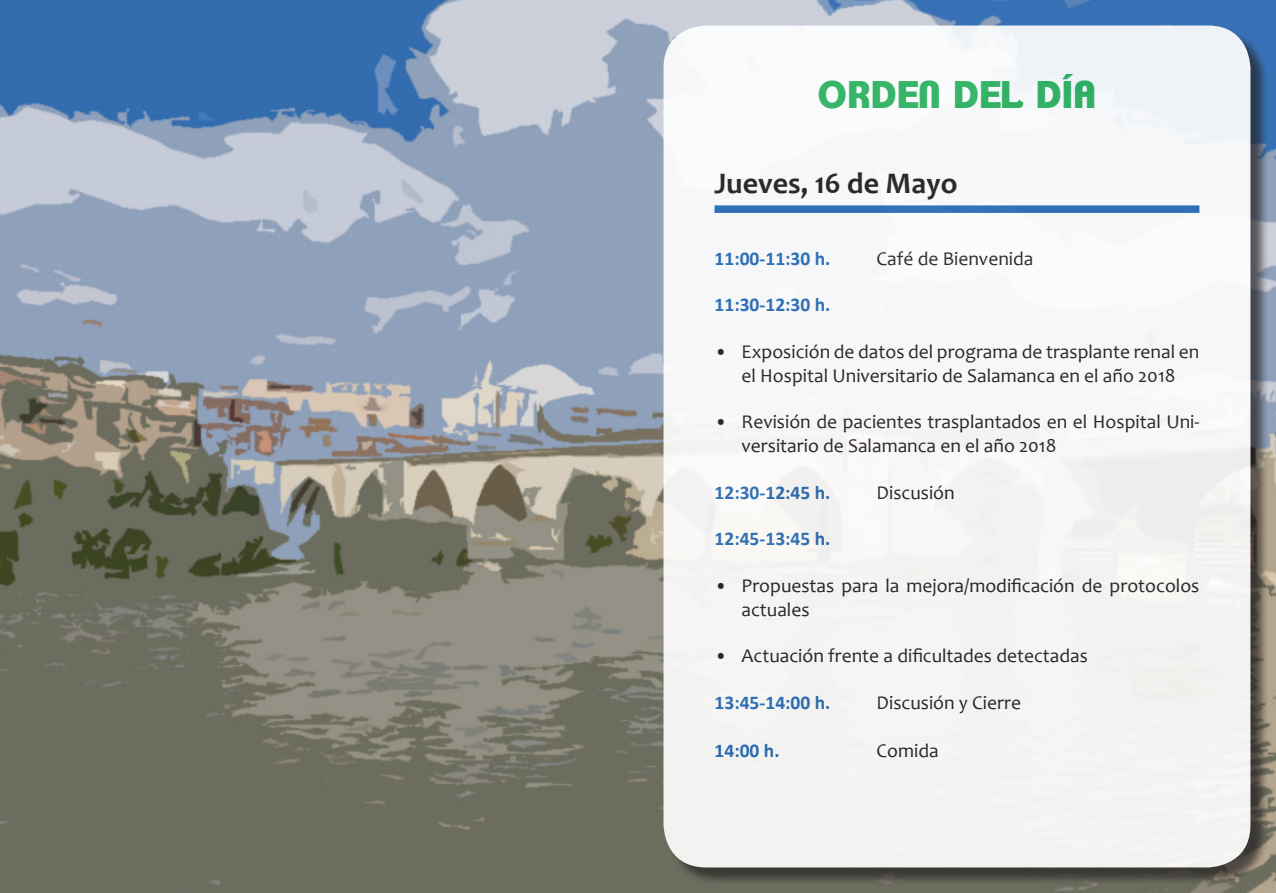
<style>
.page{position:relative;width:1276px;height:893px;background:#fff}
.page>*{position:absolute;margin:0;border:0;box-sizing:border-box;transform-origin:0 0}
.t1{font:800 37.5px "Clemente P Dao";color:#2ab35f}
.t2{font:700 30px "Candara";color:#231f20}
.t3{font:19.5px/23.4px "Candara";color:#231f20}
.t4{font:700 19.5px "Calibri";color:#266bb5}
</style>
<div class="page">
<img style="left:0;top:0;width:1276px;height:893px">
<div style="left:666px;top:28px;width:603px;height:858px;background:#231f20;opacity:.75"></div>
<div style="left:663px;top:26px;width:587px;height:841px;background:#f5f7f8;border-radius:43px"></div>
<div style="left:714px;top:205px;width:485px;height:8px;background:#2e6fb5"></div>
<h1 class="t1" style="left:817px;top:72px;width:280px">ORDEN DEL DÍA</h1>
<h2 class="t2" style="left:714px;top:164px;width:245px">Jueves, 16 de Mayo</h2>
<p class="t4" style="left:714px;top:244px;width:117px">11:00-11:30 h.</p>
<p class="t3" style="left:876px;top:246px;width:158px">Café de Bienvenida</p>
<p class="t4" style="left:714px;top:291px;width:117px">11:30-12:30 h.</p>
<p class="t3" style="left:714px;top:340px;width:486px;text-align:center">• Exposición de datos del programa de trasplante renal en el Hospital Universitario de Salamanca en el año 2018</p>
<p class="t3" style="left:741px;top:410px;width:459px;text-indent:-27px">• Revisión de pacientes trasplantados en el Hospital Uni&shy;versitario de Salamanca en el año 2018</p>
<p class="t4" style="left:714px;top:478px;width:117px">12:30-12:45 h.</p>
<p class="t3" style="left:876px;top:480px;width:80px">Discusión</p>
<p class="t4" style="left:714px;top:525px;width:117px">12:45-13:45 h.</p>
<p class="t3" style="left:741px;top:574px;width:459px;text-indent:-27px">• Propuestas para la mejora/modificación de protocolos actuales</p>
<p class="t3" style="left:714px;top:644px;width:375px">• Actuación frente a dificultades detectadas</p>
<p class="t4" style="left:714px;top:689px;width:117px">13:45-14:00 h.</p>
<p class="t3" style="left:876px;top:691px;width:146px">Discusión y Cierre</p>
<p class="t4" style="left:714px;top:737px;width:67px">14:00 h.</p>
<p class="t3" style="left:876px;top:739px;width:64px">Comida</p>
</div>
